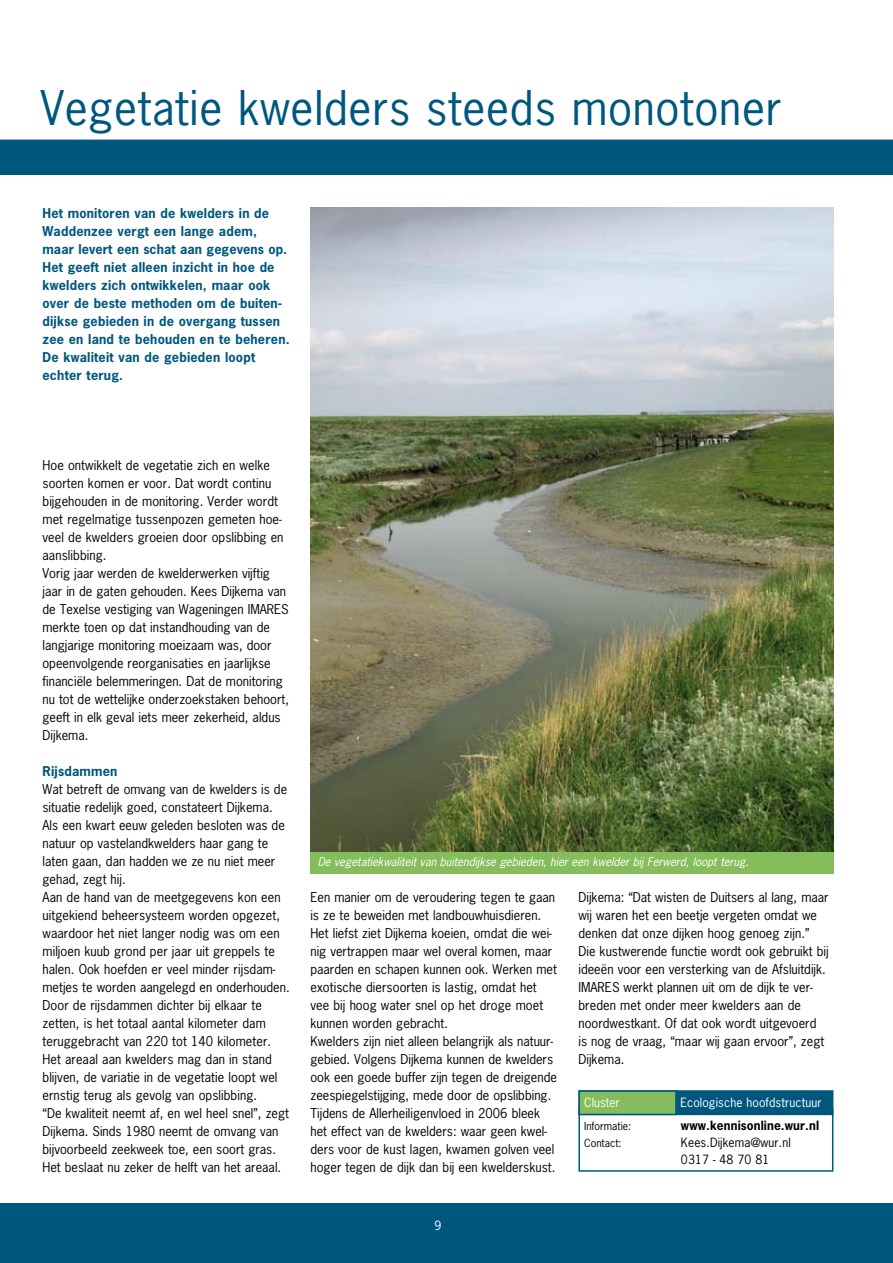
<style>
.page{position:relative;width:893px;height:1263px;background:#fff}
.page>*{position:absolute;margin:0;border:0;box-sizing:border-box;transform-origin:0 0}
.t1{font:45px "News Gothic Std";letter-spacing:.015em;color:#00577e}
.t2{font:12.75px/18px "News Gothic Std";color:#000}
.t3{font:700 12.75px/18px "News Gothic Std";letter-spacing:.015em;color:#00577e}
.t4{font:12px "News Gothic Std";letter-spacing:.01em;color:#fff}
.t5{font:12px/17.2px "News Gothic Std";letter-spacing:.01em;color:#000}
.t6{font:700 12px "News Gothic Std";letter-spacing:.01em;color:#000}
.t7{font:italic 11.25px "News Gothic Std";color:#fff}
.t8{font:10.5px "News Gothic Std";color:#000}
</style>
<div class="page">
<div style="left:0;top:1203px;width:893px;height:60px;background:#00577e"></div>
<img style="left:310px;top:207px;width:523px;height:645px">
<div style="left:310px;top:852px;width:523px;height:21px;background:#86bd5c"></div>
<div style="left:0;top:140px;width:893px;height:34px;background:#00577e"></div>
<div style="left:578px;top:1108px;width:255px;height:64px;border:2px solid #00577e"></div>
<div style="left:579px;top:1091px;width:254px;height:23px;background:#00577e"></div>
<div style="left:578px;top:1090px;width:255px;height:25px;border:2px solid #00577e"></div>
<div style="left:579px;top:1091px;width:97px;height:23px;background:#86bd5c"></div>
<div style="left:578px;top:1090px;width:99px;height:25px;border:2px solid #00577e"></div>
<h1 class="t1" style="left:40px;top:79px;width:743px">Vegetatie kwelders steeds monotoner</h1>
<p class="t3" style="left:43px;top:204px;width:249px">Het monitoren van de kwelders in de Waddenzee vergt een lange adem, maar levert een schat aan gegevens op.<br>Het geeft niet alleen inzicht in hoe de kwelders zich ontwikkelen, maar ook over de beste methoden om de buiten&shy;dijkse gebieden in de overgang tussen zee en land te behouden en te beheren.<br>De kwaliteit van de gebieden loopt echter terug.</p>
<p class="t2" style="left:43px;top:456px;width:248px">Hoe ontwikkelt de vegetatie zich en welke soorten komen er voor. Dat wordt continu bijgehouden in de monitoring. Verder wordt met regelmatige tussenpozen gemeten hoe&shy;veel de kwelders groeien door opslibbing en aanslibbing.<br>Vorig jaar werden de kwelderwerken vijftig jaar in de gaten gehouden. Kees Dijkema van de Texelse vestiging van Wageningen IMARES merkte toen op dat instandhouding van de langjarige monitoring moeizaam was, door opeenvolgende reorganisaties en jaarlijkse financiële belemmeringen. Dat de monitoring nu tot de wettelijke onderzoekstaken behoort, geeft in elk geval iets meer zekerheid, aldus Dijkema.</p>
<p class="t3" style="left:43px;top:762px;width:76px">Rijsdammen</p>
<p class="t2" style="left:43px;top:780px;width:249px">Wat betreft de omvang van de kwelders is de situatie redelijk goed, constateert Dijkema.<br>Als een kwart eeuw geleden besloten was de natuur op vastelandkwelders haar gang te laten gaan, dan hadden we ze nu niet meer gehad, zegt hij.<br>Aan de hand van de meetgegevens kon een uitgekiend beheersysteem worden opgezet, waardoor het niet langer nodig was om een miljoen kuub grond per jaar uit greppels te halen. Ook hoefden er veel minder rijsdam&shy;metjes te worden aangelegd en onderhouden.<br>Door de rijsdammen dichter bij elkaar te zetten, is het totaal aantal kilometer dam teruggebracht van 220 tot 140 kilometer.<br>Het areaal aan kwelders mag dan in stand blijven, de variatie in de vegetatie loopt wel ernstig terug als gevolg van opslibbing.<br>“De kwaliteit neemt af, en wel heel snel”, zegt Dijkema. Sinds 1980 neemt de omvang van bijvoorbeeld zeekweek toe, een soort gras.<br>Het beslaat nu zeker de helft van het areaal.</p>
<p class="t7" style="left:318px;top:854px;width:436px">De vegetatiekwaliteitvan buitendijkse gebieden,hiereen kwelderbij Ferwerd,looptterug.</p>
<p class="t2" style="left:310px;top:888px;width:248px">Een manier om de veroudering tegen te gaan is ze te beweiden met landbouwhuisdieren.<br>Het liefst ziet Dijkema koeien, omdat die wei&shy;nig vertrappen maar wel overal komen, maar paarden en schapen kunnen ook. Werken met exotische diersoorten is lastig, omdat het vee bij hoog water snel op het droge moet kunnen worden gebracht.<br>Kwelders zijn niet alleen belangrijk als natuur&shy;gebied. Volgens Dijkema kunnen de kwelders ook een goede buffer zijn tegen de dreigende zeespiegelstijging, mede door de opslibbing.<br>Tijdens de Allerheiligenvloed in 2006 bleek het effect van de kwelders: waar geen kwel&shy;ders voor de kust lagen, kwamen golven veel hoger tegen de dijk dan bij een kwelderskust.</p>
<p class="t2" style="left:578px;top:888px;width:252px">Dijkema: “Dat wisten de Duitsers al lang, maar wij waren het een beetje vergeten omdat we denken dat onze dijken hoog genoeg zijn.” Die kustwerende functie wordt ook gebruikt bij ideeën voor een versterking van de Afsluitdijk.<br>IMARES werkt plannen uit om de dijk te ver&shy;breden met onder meer kwelders aan de noordwestkant. Of dat ook wordt uitgevoerd<br>is nog de vraag, “maar wij gaan ervoor”, zegt Dijkema.</p>
<p class="t4" style="left:584px;top:1094px;width:37px">Cluster</p>
<p class="t4" style="left:680px;top:1094px;width:143px">Ecologische hoofdstructuur</p>
<p class="t8" style="left:584px;top:1119px;width:48px">Informatie:</p>
<p class="t6" style="left:681px;top:1117px;width:140px">www.kennisonline.wur.nl</p>
<p class="t8" style="left:584px;top:1136px;width:39px">Contact:</p>
<p class="t5" style="left:681px;top:1133px;width:111px">Kees.Dijkema@wur.nl<br>0317 - 48 70 81</p>
</div>
